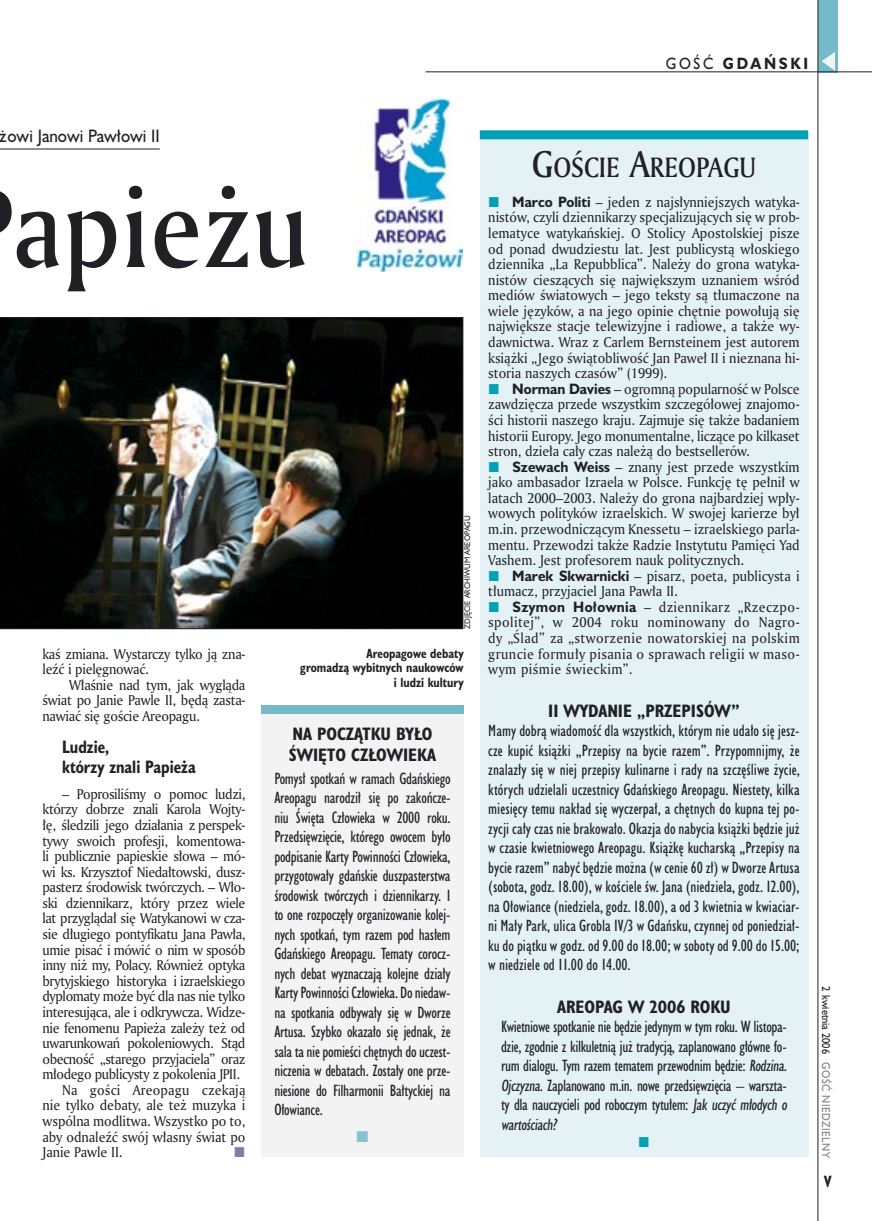
<style>
.page{position:relative;width:872px;height:1221px;background:#fff}
.page>*{position:absolute;margin:0;border:0;box-sizing:border-box;transform-origin:0 0}
.t1{font:108px "Amerigo Md PL";letter-spacing:.01em;color:#212125;scale:.9 1}
._05-8_tytyl_litur-powsz_AmMd_24_pt{font:27px "Amerigo Md PL";color:#212125;scale:.9 1}
._04-2_tytul_ramki{font:700 16.5px/21px "Humanst 521 Cn PL";color:#212125}
._04_srodtytul_HuCB_11_pt{font:700 16.5px/19.5px "Humanst 521 Cn PL";color:#212125;scale:.94 1}
.t2{font:16.5px "Humanst 521 PL";color:#212125;scale:.94 1}
._03-2_body_do_ramki{font:15px/19.5px "Humanst 521 Cn PL";letter-spacing:-.025em;color:#212125;text-align:justify}
._15b_temat_prawo{font:700 15px "Humanst 521 PL";letter-spacing:.2em;color:#212125;scale:.9 1}
._17_pagina_prawa{font:700 15px "Humanst 521 Cn PL";color:#212125;scale:.94 1}
._01_body_tekst{font:13.8px/15.6px "Amerigo PL";letter-spacing:-.005em;color:#212125;text-align:justify;scale:.94 1}
._09_podpis_zdjecia_HuCnB{font:700 12.3px/14.4px "Humanst 521 Cn PL";color:#212125;text-align:right;scale:.94 1}
._19a_data_prawa_GOSC{font:10.5px "Humanst 521 PL";letter-spacing:.05em;color:#7f7f83;scale:.9 1}
._19_data_prawa{font:10.5px "Humanst 521 PL";color:#212125;scale:.9 1}
._09a_autor_zdjecia_Hu_5_pt{font:7.5px "Humanst 521 PL";color:#212125;scale:.94 1}
.s1{font-weight:400}
.s2{font-size:36px}
.s3{font-family:"Humanst 521 PL";font-weight:700}
</style>
<div class="page">
<div style="left:818px;top:0;width:19px;height:72px;background:#75baca"></div>
<hr style="left:817px;top:0;width:1px;height:1220px;background:#212125">
<svg style="left:821px;top:52px;width:14px;height:19px"></svg>
<hr style="left:425px;top:72px;width:447px;height:1px;background:#212125">
<hr style="left:0;top:149px;width:160px;height:1px;background:#212125">
<img style="left:357px;top:98px;width:106px;height:173px">
<img style="left:0;top:317px;width:463px;height:312px">
<div style="left:261px;top:705px;width:202px;height:451px;background:#f3f3f4"></div>
<div style="left:261px;top:705px;width:202px;height:8px;background:#75baca"></div>
<div style="left:480px;top:133px;width:328px;height:1023px;background:#e5f2f5"></div>
<div style="left:480px;top:130px;width:328px;height:9px;background:#00a0b6"></div>
<p class="_15b_temat_prawo" style="left:666px;top:53px;width:160px"><span class="s1">GOŚĆ</span> GDAŃSKI</p>
<p class="t2" style="left:0;top:124px;width:171px">żowi Janowi Pawłowi II</p>
<h1 class="t1" style="left:13px;top:156px;width:330px">apieżu</h1>
<p class="_09a_autor_zdjecia_Hu_5_pt" style="left:462px;top:629px;width:122px;rotate:-90deg">ZDJĘCIE ARCHIWUM AREOPAGU</p>
<p class="_01_body_tekst" style="left:43px;top:645px;width:217px">kaś zmiana. Wystarczy tylko ją zna&shy;leźć i pielęgnować.</p>
<p class="_01_body_tekst" style="left:43px;top:676px;width:217px;text-indent:26px">Właśnie nad tym, jak wygląda świat po Janie Pawle II, będą zasta&shy;nawiać się goście Areopagu.</p>
<p class="_04_srodtytul_HuCB_11_pt" style="left:62px;top:736px;width:144px">Ludzie,<br>którzy znali Papieża</p>
<p class="_01_body_tekst" style="left:43px;top:785px;width:217px;text-indent:20px">– Poprosiliśmy o pomoc ludzi, którzy dobrze znali Karola Wojty&shy;łę, śledzili jego działania z perspek&shy;tywy swoich profesji, komentowa&shy;li publicznie papieskie słowa – mó&shy;wi ks. Krzysztof Niedałtowski, dusz&shy;pasterz środowisk twórczych. – Wło&shy;ski dziennikarz, który przez wiele lat przyglądał się Watykanowi w cza&shy;sie długiego pontyfikatu Jana Pawła, umie pisać i mówić o nim w sposób inny niż my, Polacy. Również optyka brytyjskiego historyka i izraelskiego dyplomaty może być dla nas nie tylko interesująca, ale i odkrywcza. Widze&shy;nie fenomenu Papieża zależy też od uwarunkowań pokoleniowych. Stąd obecność „starego przyjaciela” oraz młodego publicysty z pokolenia JPII.</p>
<p class="_01_body_tekst" style="left:43px;top:1081px;width:217px;text-indent:20px">Na gości Areopagu czekają nie tylko debaty, ale też muzyka i wspólna modlitwa. Wszystko po to, aby odnaleźć swój własny świat po Janie Pawle II.</p>
<p class="_09_podpis_zdjecia_HuCnB" style="left:300px;top:646px;width:175px">Areopagowe debaty<br>gromadzą wybitnych naukowców i ludzi kultury</p>
<p class="_04-2_tytul_ramki" style="left:289px;top:723px;width:149px">NA POCZĄTKU BYŁO<br>ŚWIĘTO CZŁOWIEKA</p>
<p class="_03-2_body_do_ramki" style="left:274px;top:768px;width:178px">Pomysł spotkań w ramach Gdańskiego Areopagu narodził się po zakończe&shy;niu Święta Człowieka w 2000 roku.<br>Przedsięwzięcie, którego owocem było podpisanie Karty Powinności Człowieka, przygotowały gdańskie duszpasterstwa środowisk twórczych i dziennikarzy. I to one rozpoczęły organizowanie kolej&shy;nych spotkań, tym razem pod hasłem Gdańskiego Areopagu. Tematy corocz&shy;nych debat wyznaczają kolejne działy Karty Powinności Człowieka. Do niedaw&shy;na spotkania odbywały się w Dworze Artusa. Szybko okazało się jednak, że sala ta nie pomieści chętnych do uczest&shy;niczenia w debatach. Zostały one prze&shy;niesione do Filharmonii Bałtyckiej na Ołowiance.</p>
<p class="_05-8_tytyl_litur-powsz_AmMd_24_pt" style="left:532px;top:149px;width:251px"><span class="s2">G</span>OŚCIE <span class="s2">A</span>REOPAGU</p>
<p class="_01_body_tekst" style="left:488px;top:194px;width:333px;text-indent:24px"><span class="s3">Marco Politi</span> – jeden z najsłynniejszych watyka&shy;nistów, czyli dziennikarzy specjalizujących się w prob&shy;lematyce watykańskiej. O Stolicy Apostolskiej pisze od ponad dwudziestu lat. Jest publicystą włoskiego dziennika „La Repubblica”. Należy do grona watyka&shy;nistów cieszących się największym uznaniem wśród mediów światowych – jego teksty są tłumaczone na wiele języków, a na jego opinie chętnie powołują się największe stacje telewizyjne i radiowe, a także wy&shy;dawnictwa. Wraz z Carlem Bernsteinem jest autorem książki „Jego świątobliwość Jan Paweł II i nieznana hi&shy;storia naszych czasów” (1999).</p>
<p class="_01_body_tekst" style="left:488px;top:380px;width:333px;text-indent:24px"><span class="s3">Norman Davies</span> – ogromną popularność w Polsce zawdzięcza przede wszystkim szczegółowej znajomo&shy;ści historii naszego kraju. Zajmuje się także badaniem historii Europy. Jego monumentalne, liczące po kilkaset stron, dzieła cały czas należą do bestsellerów.</p>
<p class="_01_body_tekst" style="left:488px;top:458px;width:333px;text-indent:24px"><span class="s3">Szewach Weiss</span> – znany jest przede wszystkim jako ambasador Izraela w Polsce. Funkcję tę pełnił w latach 2000–2003. Należy do grona najbardziej wpły&shy;wowych polityków izraelskich. W swojej karierze był m.in. przewodniczącym Knessetu – izraelskiego parla&shy;mentu. Przewodzi także Radzie Instytutu Pamięci Yad Vashem. Jest profesorem nauk politycznych.</p>
<p class="_01_body_tekst" style="left:488px;top:567px;width:333px;text-indent:24px"><span class="s3">Marek Skwarnicki</span> – pisarz, poeta, publicysta i tłumacz, przyjaciel Jana Pawła II.</p>
<p class="_01_body_tekst" style="left:488px;top:598px;width:333px;text-indent:24px"><span class="s3">Szymon Hołownia</span> – dziennikarz „Rzeczpo&shy;spolitej”, w 2004 roku nominowany do Nagro&shy;dy „Ślad” za „stworzenie nowatorskiej na polskim gruncie formuły pisania o sprawach religii w maso&shy;wym piśmie świeckim”.</p>
<p class="_04-2_tytul_ramki" style="left:548px;top:699px;width:193px">II WYDANIE „PRZEPISÓW”</p>
<p class="_03-2_body_do_ramki" style="left:488px;top:721px;width:313px">Mamy dobrą wiadomość dla wszystkich, którym nie udało się jesz&shy;cze kupić książki „Przepisy na bycie razem”. Przypomnijmy, że znalazły się w niej przepisy kulinarne i rady na szczęśliwe życie, których udzielali uczestnicy Gdańskiego Areopagu. Niestety, kilka miesięcy temu nakład się wyczerpał, a chętnych do kupna tej po&shy;zycji cały czas nie brakowało. Okazja do nabycia książki będzie już w czasie kwietniowego Areopagu. Książkę kucharską „Przepisy na bycie razem” nabyć będzie można (w cenie 60 zł) w Dworze Artusa (sobota, godz. 18.00), w kościele św. Jana (niedziela, godz. 12.00), na Ołowiance (niedziela, godz. 18.00), a od 3 kwietnia w kwiaciar&shy;ni Mały Park, ulica Grobla IV/3 w Gdańsku, czynnej od poniedział&shy;ku do piątku w godz. od 9.00 do 18.00; w soboty od 9.00 do 15.00; w niedziele od 11.00 do 14.00.</p>
<p class="_04-2_tytul_ramki" style="left:557px;top:995px;width:175px">AREOPAG W 2006 ROKU</p>
<p class="_03-2_body_do_ramki" style="left:501px;top:1017px;width:290px;text-align:left">Kwietniowe spotkanie nie będzie jedynym w tym roku. W listopa&shy;dzie, zgodnie z kilkuletnią już tradycją, zaplanowano główne fo&shy;rum dialogu. Tym razem tematem przewodnim będzie: Rodzina.<br>Ojczyzna. Zaplanowano m.in. nowe przedsięwzięcia – warszta&shy;ty dla nauczycieli pod roboczym tytułem: Jak uczyć młodych o wartościach?</p>
<p class="_19_data_prawa" style="left:833px;top:986px;width:76px;rotate:90deg">2 kwietnia 2006</p>
<p class="_19a_data_prawa_GOSC" style="left:833px;top:1062px;width:108px;rotate:90deg">GOŚĆ NIEDZIELNY</p>
<p class="_17_pagina_prawa" style="left:824px;top:1171px;width:9px">V</p>
</div>
